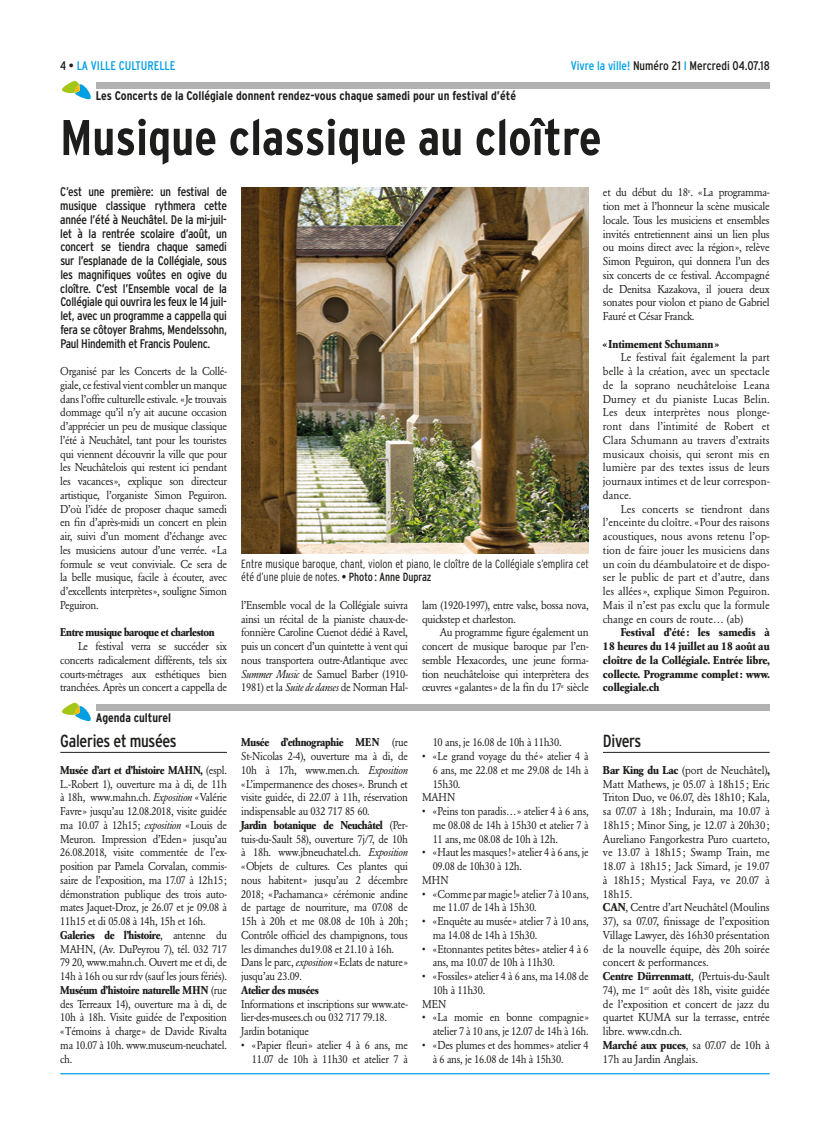
<style>
.page{position:relative;width:830px;height:1134px;background:#fff}
.page>*{position:absolute;margin:0;border:0;box-sizing:border-box;transform-origin:0 0}
.t1{font:700 condensed 50px "Interstate";color:#1d1d1b}
.t2{font:condensed 17.5px "Interstate";letter-spacing:-.02em;color:#1d1d1b}
.t3{font:condensed 12.5px/13.8px "Interstate";letter-spacing:-.02em;color:#1d1d1b;text-align:justify}
.t4{font:700 condensed 12.5px "Interstate";color:#1d1d1b}
.t5{font:condensed 12.5px "Interstate";color:#1d1d1b}
.t6{font:condensed 12.5px "Interstate";color:#009fe3}
.t7{font:300 condensed 11.88px/13.8px "Interstate";color:#1d1d1b;scale:.95 1}
.t8{font:11.25px/13.8px "Garamond BE";letter-spacing:-.025em;color:#1d1d1b;scale:.92 1}
.t9{font:11.25px/13.8px "Garamond BE";letter-spacing:-.025em;color:#1d1d1b;text-align:justify;scale:.95 1}
.t10{font:11.25px/13.8px "Garamond BE";letter-spacing:-.025em;color:#1d1d1b;text-align:justify;scale:.93 1}
.t11{font:700 11.25px/13.8px "Garamond BE";color:#1d1d1b;text-align:justify;scale:.95 1}
.t12{font:700 11.25px "Garamond BE";letter-spacing:-.03em;color:#1d1d1b;scale:.93 1}
.t13{font:700 11.25px "Garamond BE";letter-spacing:-.025em;color:#1d1d1b;scale:.92 1}
.s1{color:#1d1d1b}
.s2{color:#009fe3}
.s3{font-weight:400}
.s4{font-style:italic}
.s5{font-weight:700}
</style>
<div class="page">
<hr style="left:60px;top:1073px;width:709px;height:1px;background:#009fe3">
<div style="left:96px;top:83px;width:673px;height:6px;background:#b2b2b2"></div>
<svg style="left:62px;top:81px;width:29px;height:18px"></svg>
<div style="left:96px;top:704px;width:673px;height:6px;background:#b2b2b2"></div>
<svg style="left:62px;top:703px;width:29px;height:18px"></svg>
<img style="left:241px;top:187px;width:347px;height:367px">
<hr style="left:60px;top:752px;width:167px;height:1px;background:#1d1d1b">
<hr style="left:602px;top:752px;width:167px;height:1px;background:#1d1d1b">
<p class="t6" style="left:60px;top:59px;width:116px"><span class="s1">4 •</span> LA VILLE CULTURELLE</p>
<p class="t5" style="left:570px;top:59px;width:200px"><span class="s2">Vivre la ville!</span> Numéro 21 <span class="s2">I</span> Mercredi 04.07.18</p>
<p class="t4" style="left:96px;top:89px;width:421px">Les Concerts de la Collégiale donnent rendez-vous chaque samedi pour un festival d’été</p>
<h1 class="t1" style="left:60px;top:110px;width:542px">Musique classique au cloître</h1>
<p class="t3" style="left:60px;top:185px;width:168px">C’est une première: un festival de musique classique rythmera cette année l’été à Neuchâtel. De la mi-juil&shy;let à la rentrée scolaire d’août, un concert se tiendra chaque samedi sur l’esplanade de la Collégiale, sous les magnifiques voûtes en ogive du cloître. C’est l’Ensemble vocal de la Collégiale qui ouvrira les feux le 14 juil&shy;let, avec un programme a cappella qui fera se côtoyer Brahms, Mendelssohn, Paul Hindemith et Francis Poulenc.</p>
<p class="t10" style="left:60px;top:364px;width:181px">Organisé par les Concerts de la Collé&shy;giale, ce festival vient combler un manque dans l’offre culturelle estivale. «Je trouvais dommage qu’il n’y ait aucune occasion d’apprécier un peu de musique classique l’été à Neuchâtel, tant pour les touristes qui viennent découvrir la ville que pour les Neuchâtelois qui restent ici pendant les vacances», explique son directeur artistique, l’organiste Simon Peguiron.<br>D’où l’idée de proposer chaque samedi en fin d’après-midi un concert en plein air, suivi d’un moment d’échange avec les musiciens autour d’une verrée. «La formule se veut conviviale. Ce sera de la belle musique, facile à écouter, avec d’excellents interprètes», souligne Simon Peguiron.</p>
<p class="t12" style="left:60px;top:626px;width:168px">Entre musique baroque et charleston</p>
<p class="t10" style="left:60px;top:639px;width:181px;text-indent:18px">Le festival verra se succéder six concerts radicalement différents, tels six courts-métrages aux esthétiques bien tranchées. Après un concert a cappella de</p>
<p class="t9" style="left:602px;top:186px;width:177px">et du début du 18<sup>e</sup>. «La programma&shy;tion met à l’honneur la scène musicale locale. Tous les musiciens et ensembles invités entretiennent ainsi un lien plus ou moins direct avec la région», relève Simon Peguiron, qui donnera l’un des six concerts de ce festival. Accompagné de Denitsa Kazakova, il jouera deux sonates pour violon et piano de Gabriel Fauré et César Franck.</p>
<p class="t11" style="left:602px;top:337px;width:124px">«Intimement Schumann»</p>
<p class="t9" style="left:602px;top:351px;width:177px;text-indent:18px">Le festival fait également la part belle à la création, avec un spectacle de la soprano neuchâteloise Leana Durney et du pianiste Lucas Belin.<br>Les deux interprètes nous plonge&shy;ront dans l’intimité de Robert et Clara Schumann au travers d’extraits musicaux choisis, qui seront mis en lumière par des textes issus de leurs journaux intimes et de leur correspon&shy;dance.</p>
<p class="t9" style="left:602px;top:502px;width:177px;text-indent:18px">Les concerts se tiendront dans l’enceinte du cloître. «Pour des raisons acoustiques, nous avons retenu l’op&shy;tion de faire jouer les musiciens dans un coin du déambulatoire et de dispo&shy;ser le public de part et d’autre, dans les allées», explique Simon Peguiron.<br>Mais il n’est pas exclu que la formule change en cours de route… (ab)</p>
<p class="t11" style="left:602px;top:626px;width:177px;text-indent:18px">Festival d’été : les samedis à 18 heures du 14 juillet au 18 août au cloître de la Collégiale. Entrée libre, collecte. Programme complet: www. collegiale.ch</p>
<p class="t7" style="left:241px;top:556px;width:367px">Entre musique baroque, chant, violon et piano, le cloître de la Collégiale s’emplira cet été d’une pluie de notes. <span class="s3">• Photo : Anne Dupraz</span></p>
<p class="t10" style="left:241px;top:598px;width:181px">l’Ensemble vocal de la Collégiale suivra ainsi un récital de la pianiste chaux-de&shy;fonnière Caroline Cuenot dédié à Ravel, puis un concert d’un quintette à vent qui nous transportera outre-Atlantique avec <span class="s4">Summer Music</span> de Samuel Barber (1910- 1981) et la <span class="s4">Suite de danses</span> de Norman Hal-</p>
<p class="t10" style="left:422px;top:598px;width:181px">lam (1920-1997), entre valse, bossa nova, quickstep et charleston.</p>
<p class="t9" style="left:422px;top:626px;width:177px;text-indent:18px">Au programme figure également un concert de musique baroque par l’en&shy;semble Hexacordes, une jeune forma&shy;tion neuchâteloise qui interprètera des œuvres «galantes» de la fin du 17<sup>e</sup> siècle</p>
<p class="t4" style="left:96px;top:711px;width:77px">Agenda culturel</p>
<h2 class="t2" style="left:60px;top:731px;width:118px">Galeries et musées</h2>
<p class="t8" style="left:60px;top:763px;width:183px"><span class="s5">Musée d’art et d’histoire MAHN,</span> (espl.<br>L.-Robert 1), ouverture ma à di, de 11h à 18h, www.mahn.ch. <span class="s4">Exposition</span> «Valérie Favre» jusqu’au 12.08.2018, visite guidée ma 10.07 à 12h15; <span class="s4">exposition</span> «Louis de Meuron. Impression d’Eden» jusqu’au 26.08.2018, visite commentée de l’ex&shy;position par Pamela Corvalan, commis&shy;saire de l’exposition, ma 17.07 à 12h15; démonstration publique des trois auto&shy;mates Jaquet-Droz, je 26.07 et je 09.08 à 11h15 et di 05.08 à 14h, 15h et 16h.<br><span class="s5">Galeries de l’histoire</span>, antenne du MAHN, (Av. DuPeyrou 7), tél. 032 717<br>79 20, www.mahn.ch. Ouvert me et di, de 14h à 16h ou sur rdv (sauf les jours fériés).<br><span class="s5">Muséum d’histoire naturelle MHN</span> (rue des Terreaux 14), ouverture ma à di, de 10h à 18h. Visite guidée de l’exposition «Témoins à charge» de Davide Rivalta ma 10.07 à 10h. www.museum-neuchatel. ch.</p>
<p class="t8" style="left:241px;top:736px;width:183px"><span class="s5">Musée d’ethnographie MEN</span> (rue St-Nicolas 2-4), ouverture ma à di, de 10h à 17h, www.men.ch. <span class="s4">Exposition </span>«L’impermanence des choses». Brunch et visite guidée, di 22.07 à 11h, réservation indispensable au 032 717 85 60.<br><span class="s5">Jardin botanique de Neuchâtel</span> (Per&shy;tuis-du-Sault 58), ouverture 7j/7, de 10h à 18h. www.jbneuchatel.ch. <span class="s4">Exposition </span>«Objets de cultures. Ces plantes qui nous habitent» jusqu’au 2 décembre 2018; «Pachamanca» cérémonie andine de partage de nourriture, ma 07.08 de 15h à 20h et me 08.08 de 10h à 20h; Contrôle officiel des champignons, tous les dimanches du19.08 et 21.10 à 16h.<br>Dans le parc, <span class="s4">exposition</span> «Eclats de nature» jusqu’au 23.09.</p>
<p class="t13" style="left:241px;top:983px;width:86px">Atelier des musées</p>
<p class="t8" style="left:241px;top:997px;width:183px">Informations et inscriptions sur www.ate&shy;lier-des-musees.ch ou 032 717 79.18.<br>Jardin botanique</p>
<p class="t8" style="left:241px;top:1038px;width:183px;text-align:right">• «Papier fleuri» atelier 4 à 6 ans, me<br>11.07 de 10h à 11h30 et atelier 7 à</p>
<p class="t8" style="left:432px;top:736px;width:142px">10 ans, je 16.08 de 10h à 11h30.</p>
<p class="t8" style="left:422px;top:749px;width:183px">• «Le grand voyage du thé» atelier 4 à</p>
<p class="t8" style="left:432px;top:763px;width:171px">6 ans, me 22.08 et me 29.08 de 14h à</p>
<p class="t8" style="left:432px;top:777px;width:32px">15h30.</p>
<p class="t8" style="left:422px;top:791px;width:37px">MAHN</p>
<p class="t8" style="left:432px;top:804px;width:171px;text-align:justify;text-indent:-11px">• «Peins ton paradis…» atelier 4 à 6 ans, me 08.08 de 14h à 15h30 et atelier 7 à 11 ans, me 08.08 de 10h à 12h.</p>
<p class="t8" style="left:422px;top:846px;width:183px">• «Haut les masques!» atelier 4 à 6 ans, je</p>
<p class="t8" style="left:432px;top:859px;width:99px">09.08 de 10h30 à 12h.</p>
<p class="t8" style="left:422px;top:873px;width:30px">MHN</p>
<p class="t8" style="left:432px;top:887px;width:171px;text-indent:-11px">• «Comme par magie!» atelier 7 à 10 ans, me 11.07 de 14h à 15h30.</p>
<p class="t8" style="left:432px;top:914px;width:171px;text-indent:-11px">• «Enquête au musée» atelier 7 à 10 ans, ma 14.08 de 14h à 15h30.</p>
<p class="t8" style="left:432px;top:942px;width:171px;text-indent:-11px">• «Etonnantes petites bêtes» atelier 4 à 6 ans, ma 10.07 de 10h à 11h30.</p>
<p class="t8" style="left:422px;top:969px;width:183px">• «Fossiles» atelier 4 à 6 ans, ma 14.08 de</p>
<p class="t8" style="left:432px;top:983px;width:59px">10h à 11h30.</p>
<p class="t8" style="left:422px;top:997px;width:28px">MEN</p>
<p class="t8" style="left:422px;top:1011px;width:183px;text-align:right">• «La momie en bonne compagnie» atelier 7 à 10 ans, je 12.07 de 14h à 16h.</p>
<p class="t8" style="left:432px;top:1038px;width:171px;text-indent:-11px">• «Des plumes et des hommes» atelier 4 à 6 ans, je 16.08 de 14h à 15h30.</p>
<h2 class="t2" style="left:602px;top:731px;width:40px">Divers</h2>
<p class="t9" style="left:602px;top:763px;width:177px;text-align:left"><span class="s5">Bar King du Lac</span> (port de Neuchâtel)<span class="s5">, </span>Matt Mathews, je 05.07 à 18h15; Eric Triton Duo, ve 06.07, dès 18h10; Kala, sa 07.07 à 18h; Indurain, ma 10.07 à 18h15; Minor Sing, je 12.07 à 20h30; Aureliano Fangorkestra Puro cuarteto, ve 13.07 à 18h15; Swamp Train, me 18.07 à 18h15; Jack Simard, je 19.07 à 18h15; Mystical Faya, ve 20.07 à 18h15.<br><span class="s5">CAN</span>, Centre d’art Neuchâtel (Moulins 37), sa 07.07, finissage de l’exposition Village Lawyer, dès 16h30 présentation de la nouvelle équipe, dès 20h soirée concert &amp; performances.<br><span class="s5">Centre Dürrenmatt</span>, (Pertuis-du-Sault 74), me 1<sup>er</sup> août dès 18h, visite guidée de l’exposition et concert de jazz du quartet KUMA sur la terrasse, entrée libre. www.cdn.ch.<br><span class="s5">Marché aux puces</span>, sa 07.07 de 10h à 17h au Jardin Anglais.</p>
</div>
